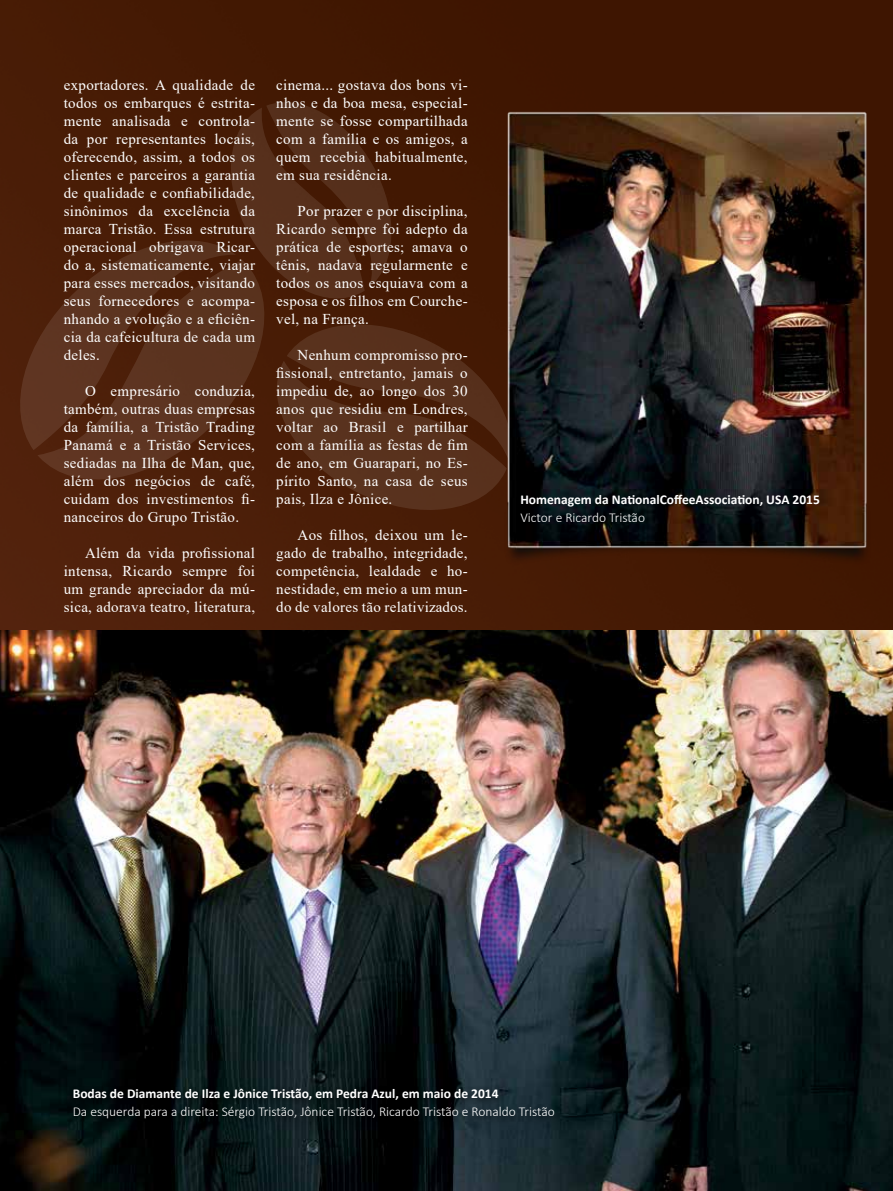
<style>
.page{position:relative;width:893px;height:1191px;background:#fff}
.page>*{position:absolute;margin:0;border:0;box-sizing:border-box;transform-origin:0 0}
.t1{font:15px/18px "Times New Roman";letter-spacing:.02em;color:#fff;text-align:justify}
.t2{font:700 13.5px "Calibri";color:#fff}
.t3{font:300 13.5px "Calibri";color:#fff}
</style>
<div class="page">
<img style="left:0;top:0;width:893px;height:630px">
<img style="left:0;top:630px;width:893px;height:561px">
<svg style="left:37px;top:450px;width:184px;height:45px;background:#542712"></svg>
<svg style="left:5px;top:227px;width:216px;height:223px;background:#552a16"></svg>
<svg style="left:221px;top:92px;width:270px;height:419px;background:#4d240f"></svg>
<img style="left:491px;top:91px;width:391px;height:477px">
<div style="left:68px;top:1083px;width:496px;height:45px;background:#000;opacity:.83"></div>
<p class="t1" style="left:64px;top:76px;width:193px">exportadores. A qualidade de todos os embarques é estrita&shy;mente analisada e controla&shy;da por representantes locais, oferecendo, assim, a todos os clientes e parceiros a garantia de qualidade e confiabilidade, sinônimos da excelência da marca Tristão. Essa estrutura operacional obrigava Ricar&shy;do a, sistematicamente, viajar para esses mercados, visitando seus fornecedores e acompa&shy;nhando a evolução e a eficiên&shy;cia da cafeicultura de cada um deles.</p>
<p class="t1" style="left:64px;top:382px;width:193px;text-indent:21px">O empresário conduzia, também, outras duas empresas da família, a Tristão Trading Panamá e a Tristão Services, sediadas na Ilha de Man, que, além dos negócios de café, cuidam dos investimentos fi&shy;nanceiros do Grupo Tristão.</p>
<p class="t1" style="left:64px;top:544px;width:193px;text-indent:21px">Além da vida profissional intensa, Ricardo sempre foi um grande apreciador da mú&shy;sica, adorava teatro, literatura,</p>
<p class="t1" style="left:276px;top:76px;width:193px">cinema... gostava dos bons vi&shy;nhos e da boa mesa, especial&shy;mente se fosse compartilhada com a família e os amigos, a quem recebia habitualmente, em sua residência.</p>
<p class="t1" style="left:276px;top:202px;width:193px;text-indent:21px">Por prazer e por disciplina, Ricardo sempre foi adepto da prática de esportes; amava o tênis, nadava regularmente e todos os anos esquiava com a esposa e os filhos em Courche&shy;vel, na França.</p>
<p class="t1" style="left:276px;top:346px;width:193px;text-indent:21px">Nenhum compromisso pro&shy;fissional, entretanto, jamais o impediu de, ao longo dos 30 anos que residiu em Londres, voltar ao Brasil e partilhar com a família as festas de fim de ano, em Guarapari, no Es&shy;pírito Santo, na casa de seus pais, Ilza e Jônice.</p>
<p class="t1" style="left:276px;top:526px;width:193px;text-indent:21px">Aos filhos, deixou um le&shy;gado de trabalho, integridade, competência, lealdade e ho&shy;nestidade, em meio a um mun&shy;do de valores tão relativizados.</p>
<p class="t2" style="left:520px;top:490px;width:301px">Homenagem da NationalCoffeeAssociation, USA 2015</p>
<p class="t3" style="left:520px;top:509px;width:126px">Victor e Ricardo Tristão</p>
<p class="t2" style="left:73px;top:1084px;width:427px">Bodas de Diamante de Ilza e Jônice Tristão, em Pedra Azul, em maio de 2014</p>
<p class="t3" style="left:73px;top:1103px;width:484px">Da esquerda para a direita: Sérgio Tristão, Jônice Tristão, Ricardo Tristão e Ronaldo Tristão</p>
</div>
